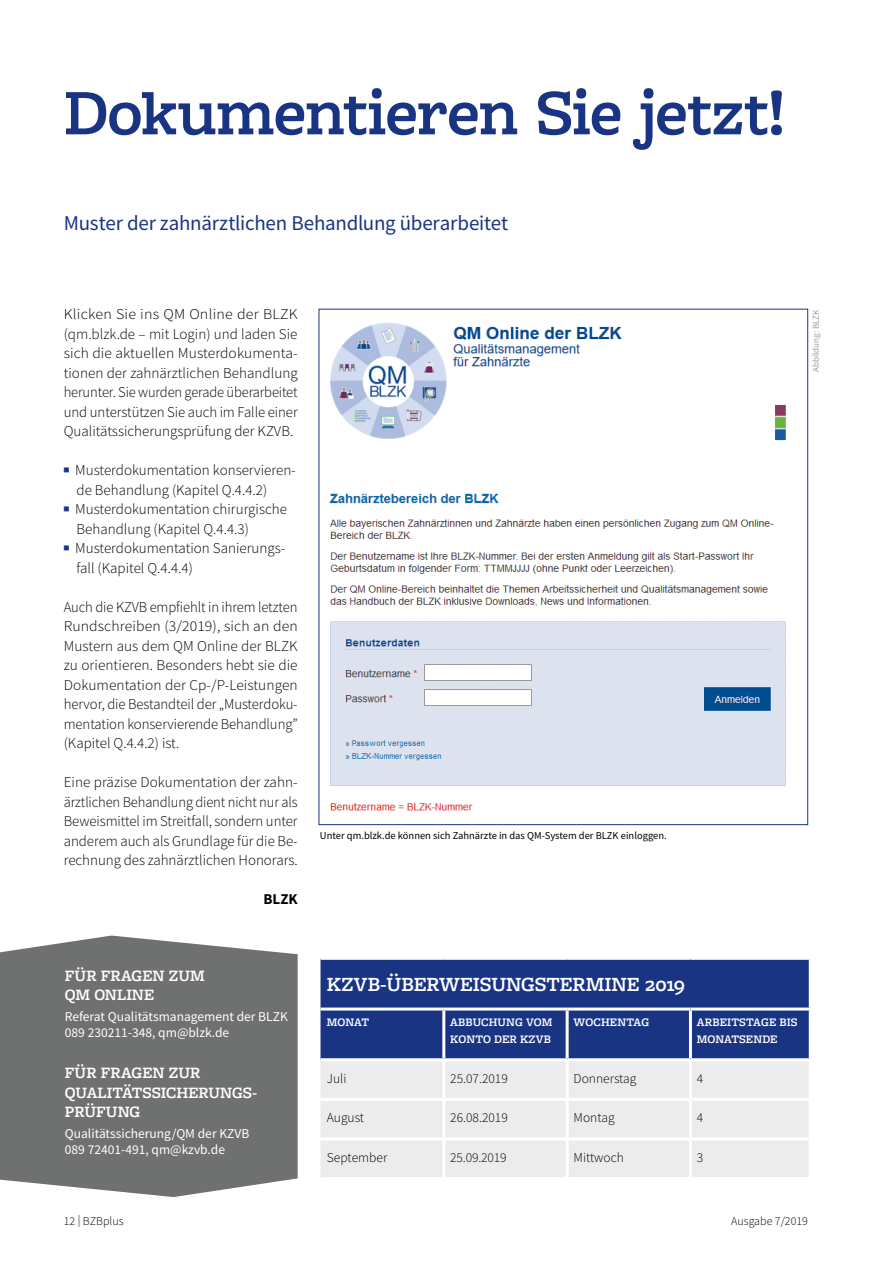
<style>
.page{position:relative;width:893px;height:1263px;background:#fff}
.page>*{position:absolute;margin:0;border:0;box-sizing:border-box;transform-origin:0 0}
.t1{font:600 67.5px "Freight Macro Pro";letter-spacing:-.015em;color:#1a3484}
.t2{font:21px "Source Sans Pro";letter-spacing:-.015em;color:#1a3484}
.t3{font:600 21px "Freight Macro Pro";color:#fff}
.t4{font:600 16.5px/19.5px "Freight Macro Pro";color:#fff}
.t5{font:300 15px/19.5px "Source Sans Pro";color:#000}
.t6{font:300 15px/19.5px "Source Sans Pro";color:#000;text-align:justify;scale:1.06 1}
.t7{font:700 15px "Source Sans Pro";color:#000}
.t8{font:13.5px/16.5px "Source Sans Pro";color:#fff}
.t9{font:300 13.5px "Source Sans Pro";color:#000}
.t10{font:600 12px/16.5px "Freight Macro Pro";letter-spacing:.005em;color:#fff}
.t11{font:300 12px "Source Sans Pro";color:#000}
.t12{font:10.5px "Source Sans Pro";color:#000}
.t13{font:9px "Source Sans Pro";color:#9d9e9e}
</style>
<div class="page">
<div style="left:320px;top:960px;width:489px;height:98px;background:#1a3484"></div>
<div style="left:321px;top:1061px;width:488px;height:116px;background:#ececec"></div>
<hr style="left:320px;top:1007px;width:124px;height:3px;background:#fff">
<hr style="left:444px;top:1007px;width:123px;height:3px;background:#fff">
<hr style="left:442px;top:1010px;width:3px;height:48px;background:#fff">
<hr style="left:567px;top:1007px;width:123px;height:3px;background:#fff">
<hr style="left:566px;top:1010px;width:3px;height:48px;background:#fff">
<hr style="left:442px;top:1061px;width:3px;height:37px;background:#fff">
<hr style="left:566px;top:1061px;width:3px;height:37px;background:#fff">
<hr style="left:320px;top:1098px;width:124px;height:3px;background:#fff">
<hr style="left:444px;top:1098px;width:123px;height:3px;background:#fff">
<hr style="left:442px;top:1101px;width:3px;height:36px;background:#fff">
<hr style="left:567px;top:1098px;width:123px;height:3px;background:#fff">
<hr style="left:566px;top:1101px;width:3px;height:36px;background:#fff">
<hr style="left:320px;top:1137px;width:124px;height:3px;background:#fff">
<hr style="left:444px;top:1137px;width:123px;height:3px;background:#fff">
<hr style="left:442px;top:1140px;width:3px;height:37px;background:#fff">
<hr style="left:567px;top:1137px;width:123px;height:3px;background:#fff">
<hr style="left:566px;top:1140px;width:3px;height:37px;background:#fff">
<hr style="left:689px;top:1061px;width:3px;height:37px;background:#fff">
<hr style="left:689px;top:1101px;width:3px;height:36px;background:#fff">
<hr style="left:689px;top:1140px;width:3px;height:37px;background:#fff">
<hr style="left:690px;top:1007px;width:122px;height:3px;background:#fff">
<hr style="left:689px;top:1010px;width:3px;height:48px;background:#fff">
<hr style="left:690px;top:1098px;width:122px;height:3px;background:#fff">
<hr style="left:690px;top:1137px;width:122px;height:3px;background:#fff">
<svg style="left:0;top:935px;width:298px;height:262px;background:#797a7a"></svg>
<img style="left:329px;top:322px;width:457px;height:489px">
<h1 class="t1" style="left:64px;top:65px;width:724px">Dokumentieren Sie jetzt!</h1>
<h2 class="t2" style="left:64px;top:209px;width:446px">Muster der zahnärztlichen Behandlung überarbeitet</h2>
<p class="t6" style="left:64px;top:304px;width:222px">Klicken Sie ins QM Online der BLZK (qm.blzk.de – mit Login) und laden Sie sich die aktuellen Musterdokumenta&shy;tionen der zahnärztlichen Behandlung herunter. Sie wurden gerade überarbeitet und unterstützen Sie auch im Falle einer Qualitätssicherungsprüfung der KZVB.</p>
<p class="t5" style="left:77px;top:460px;width:221px;text-indent:-13px"><sup>■</sup> Musterdokumentation konservieren&shy;de Behandlung (Kapitel Q.4.4.2)</p>
<p class="t5" style="left:77px;top:499px;width:212px;text-indent:-13px"><sup>■</sup> Musterdokumentation chirurgische<br>Behandlung (Kapitel Q.4.4.3)</p>
<p class="t5" style="left:77px;top:538px;width:210px;text-indent:-13px"><sup>■</sup> Musterdokumentation Sanierungs&shy;fall (Kapitel Q.4.4.4)</p>
<p class="t5" style="left:64px;top:597px;width:235px;text-align:justify">Auch die KZVB empfiehlt in ihrem letzten Rundschreiben (3/2019), sich an den Mustern aus dem QM Online der BLZK zu orientieren. Besonders hebt sie die Dokumentation der Cp-/P-Leistungen hervor, die Bestandteil der „Musterdoku&shy;mentation konservierende Behandlung” (Kapitel Q.4.4.2) ist.</p>
<p class="t5" style="left:64px;top:772px;width:235px;text-align:justify">Eine präzise Dokumentation der zahn&shy;ärztlichen Behandlung dient nicht nur als Beweismittel im Streitfall, sondern unter anderem auch als Grundlage für die Be&shy;rechnung des zahnärztlichen Honorars.</p>
<p class="t7" style="left:263px;top:889px;width:36px">BLZK</p>
<p class="t12" style="left:320px;top:828px;width:348px">Unter qm.blzk.de können sich Zahnärzte in das QM-System der BLZK einloggen.</p>
<p class="t13" style="left:810px;top:372px;width:64px;rotate:-90deg">Abbildung: BLZK</p>
<p class="t4" style="left:65px;top:965px;width:142px">FÜR FRAGEN ZUM<br>QM ONLINE</p>
<p class="t8" style="left:65px;top:1008px;width:225px">Referat Qualitätsmanagement der BLZK<br>089 230211-348, qm@blzk.de</p>
<p class="t4" style="left:65px;top:1062px;width:194px">FÜR FRAGEN ZUR<br>QUALITÄTSSICHERUNGS-<br>PRÜFUNG</p>
<p class="t8" style="left:65px;top:1125px;width:186px">Qualitätssicherung/QM der KZVB<br>089 72401-491, qm@kzvb.de</p>
<h2 class="t3" style="left:327px;top:970px;width:360px">KZVB-ÜBERWEISUNGSTERMINE 2019</h2>
<p class="t10" style="left:327px;top:1014px;width:44px">MONAT</p>
<p class="t10" style="left:450px;top:1014px;width:104px">ABBUCHUNG VOM<br>KONTO DER KZVB</p>
<p class="t10" style="left:573px;top:1014px;width:77px">WOCHENTAG</p>
<p class="t10" style="left:697px;top:1014px;width:102px">ARBEITSTAGE BIS<br>MONATSENDE</p>
<p class="t9" style="left:327px;top:1070px;width:21px">Juli</p>
<p class="t9" style="left:450px;top:1070px;width:59px">25.07.2019</p>
<p class="t9" style="left:573px;top:1070px;width:64px">Donnerstag</p>
<p class="t9" style="left:697px;top:1070px;width:8px">4</p>
<p class="t9" style="left:327px;top:1109px;width:39px">August</p>
<p class="t9" style="left:450px;top:1109px;width:59px">26.08.2019</p>
<p class="t9" style="left:573px;top:1109px;width:43px">Montag</p>
<p class="t9" style="left:697px;top:1109px;width:8px">4</p>
<p class="t9" style="left:327px;top:1149px;width:62px">September</p>
<p class="t9" style="left:450px;top:1149px;width:58px">25.09.2019</p>
<p class="t9" style="left:573px;top:1149px;width:52px">Mittwoch</p>
<p class="t9" style="left:697px;top:1149px;width:8px">3</p>
<p class="t11" style="left:64px;top:1213px;width:61px">12 | BZBplus</p>
<p class="t11" style="left:731px;top:1213px;width:78px">Ausgabe 7/2019</p>
</div>
